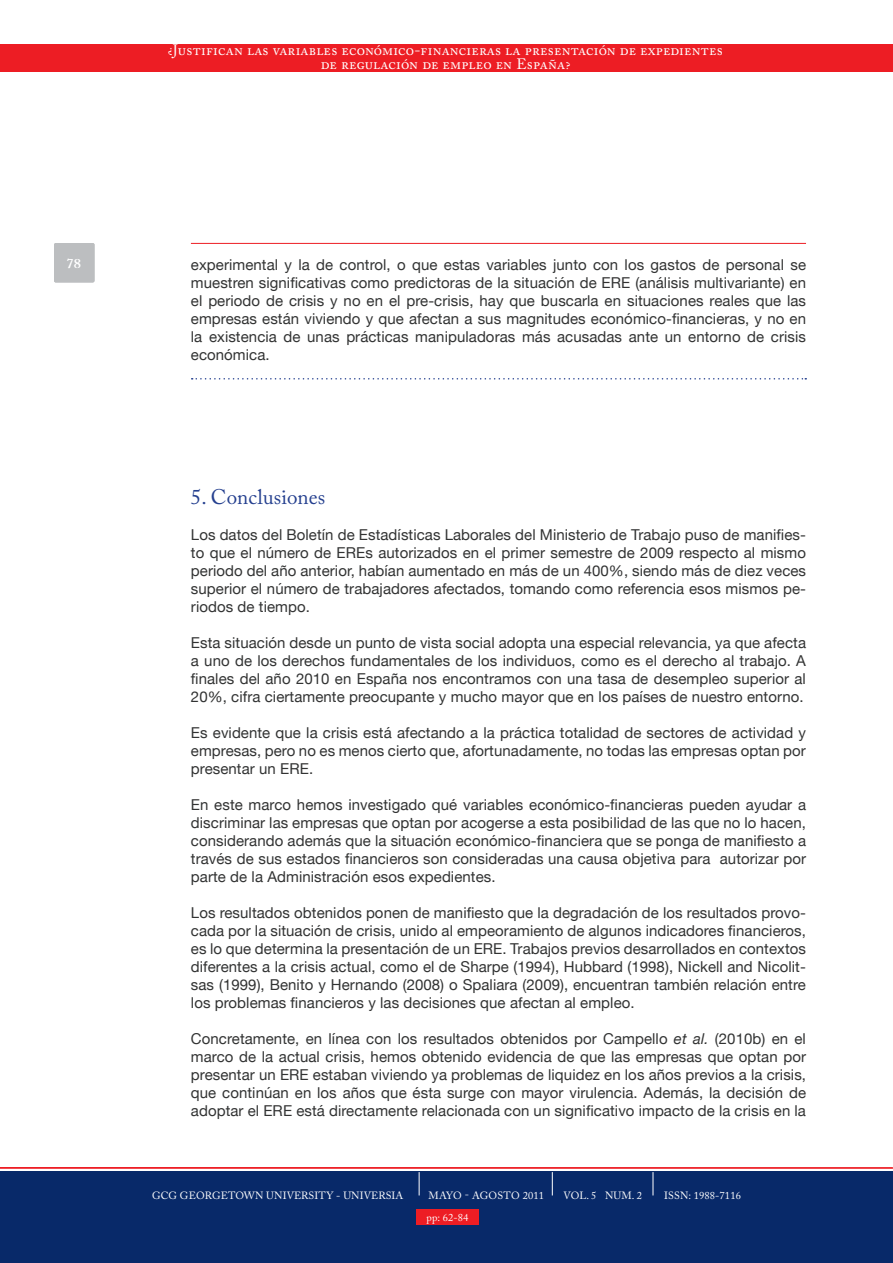
<style>
.page{position:relative;width:893px;height:1263px;background:#fff}
.page>*{position:absolute;margin:0;border:0;box-sizing:border-box;transform-origin:0 0}
.t1{font:21px "Adobe Caslon Pro";color:#25408f}
.t2{font:15px/18px "Helvetica Neue";letter-spacing:.005em;color:#323333;text-align:justify}
.t3{font:15px/13.5px "Adobe Caslon Pro";letter-spacing:.01em;color:#fff;text-align:center}
.t4{font:300 15px "Caslon";color:#fff}
.t5{font:10.5px "Adobe Caslon Pro";letter-spacing:.01em;color:#fff}
.s1{font-style:italic}
</style>
<div class="page">
<hr style="left:0;top:1167px;width:893px;height:1px;background:#ed1d24">
<hr style="left:191px;top:243px;width:615px;height:1px;background:#ed1d24">
<div style="left:0;top:44px;width:893px;height:27px;background:#ed1d24"></div>
<div style="left:0;top:1172px;width:893px;height:91px;background:#082969"></div>
<svg style="left:552px;top:1172px;width:1px;height:23px"></svg>
<svg style="left:419px;top:1172px;width:1px;height:23px"></svg>
<svg style="left:653px;top:1172px;width:1px;height:23px"></svg>
<div style="left:416px;top:1209px;width:63px;height:16px;background:#ed1d24"></div>
<div style="left:54px;top:243px;width:40px;height:39px;background:#bcbec0;border-radius:2px"></div>
<svg style="left:192px;top:378px;width:614px;height:2px"></svg>
<p class="t3" style="left:168px;top:44px;width:557px">¿Justifican las variables económico-financieras la presentación de expedientes de regulación de empleo en España?</p>
<p class="t4" style="left:67px;top:258px;width:16px">78</p>
<p class="t2" style="left:191px;top:255px;width:617px">experimental y la de control, o que estas variables junto con los gastos de personal se muestren significativas como predictoras de la situación de ERE (análisis multivariante) en el periodo de crisis y no en el pre-crisis, hay que buscarla en situaciones reales que las empresas están viviendo y que afectan a sus magnitudes económico-financieras, y no en la existencia de unas prácticas manipuladoras más acusadas ante un entorno de crisis económica.</p>
<h1 class="t1" style="left:191px;top:484px;width:136px">5. Conclusiones</h1>
<p class="t2" style="left:191px;top:525px;width:617px">Los datos del Boletín de Estadísticas Laborales del Ministerio de Trabajo puso de manifies&shy;to que el número de EREs autorizados en el primer semestre de 2009 respecto al mismo periodo del año anterior, habían aumentado en más de un 400%, siendo más de diez veces superior el número de trabajadores afectados, tomando como referencia esos mismos pe&shy;riodos de tiempo.</p>
<p class="t2" style="left:191px;top:633px;width:617px">Esta situación desde un punto de vista social adopta una especial relevancia, ya que afecta a uno de los derechos fundamentales de los individuos, como es el derecho al trabajo. A finales del año 2010 en España nos encontramos con una tasa de desempleo superior al 20%, cifra ciertamente preocupante y mucho mayor que en los países de nuestro entorno.</p>
<p class="t2" style="left:191px;top:723px;width:617px">Es evidente que la crisis está afectando a la práctica totalidad de sectores de actividad y empresas, pero no es menos cierto que, afortunadamente, no todas las empresas optan por presentar un ERE.</p>
<p class="t2" style="left:191px;top:795px;width:617px">En este marco hemos investigado qué variables económico-financieras pueden ayudar a discriminar las empresas que optan por acogerse a esta posibilidad de las que no lo hacen, considerando además que la situación económico-financiera que se ponga de manifiesto a través de sus estados financieros son consideradas una causa objetiva para autorizar por parte de la Administración esos expedientes.</p>
<p class="t2" style="left:191px;top:903px;width:617px">Los resultados obtenidos ponen de manifiesto que la degradación de los resultados provo&shy;cada por la situación de crisis, unido al empeoramiento de algunos indicadores financieros, es lo que determina la presentación de un ERE. Trabajos previos desarrollados en contextos diferentes a la crisis actual, como el de Sharpe (1994), Hubbard (1998), Nickell and Nicolit&shy;sas (1999), Benito y Hernando (2008) o Spaliara (2009), encuentran también relación entre los problemas financieros y las decisiones que afectan al empleo.</p>
<p class="t2" style="left:191px;top:1029px;width:617px">Concretamente, en línea con los resultados obtenidos por Campello <span class="s1">et al.</span> (2010b) en el marco de la actual crisis, hemos obtenido evidencia de que las empresas que optan por presentar un ERE estaban viviendo ya problemas de liquidez en los años previos a la crisis, que continúan en los años que ésta surge con mayor virulencia. Además, la decisión de adoptar el ERE está directamente relacionada con un significativo impacto de la crisis en la</p>
<p class="t5" style="left:152px;top:1189px;width:253px">GCG GEORGETOWN UNIVERSITY - UNIVERSIA</p>
<p class="t5" style="left:429px;top:1189px;width:10px">mayo</p>
<p class="t5" style="left:465px;top:1189px;width:24px">- Aogosto</p>
<p class="t5" style="left:523px;top:1189px;width:23px">2011</p>
<p class="t5" style="left:563px;top:1189px;width:80px">VOL. 5 NUM. 2</p>
<p class="t5" style="left:664px;top:1189px;width:78px">ISSN: 1988-7116</p>
<p class="t5" style="left:426px;top:1211px;width:43px">pp: 62-84</p>
</div>
